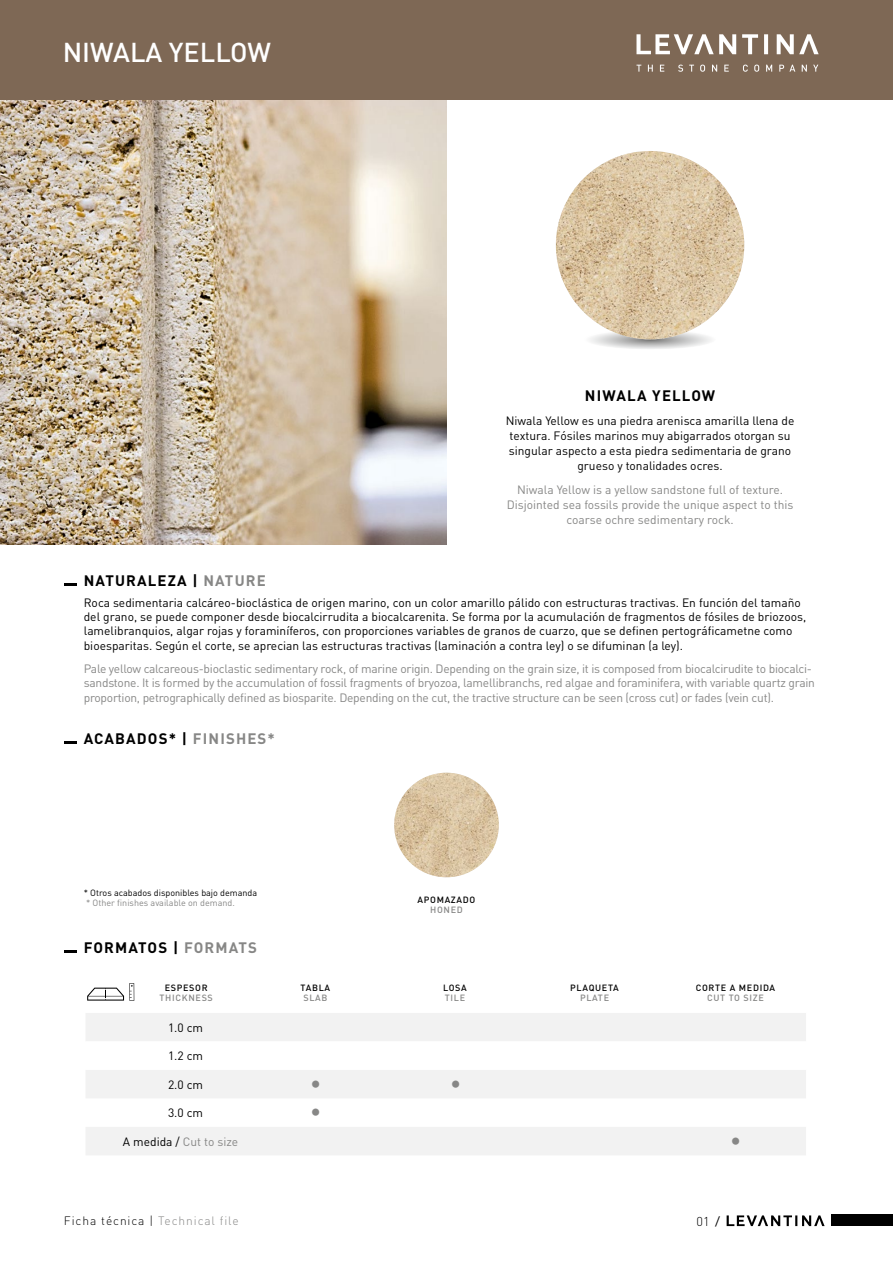
<style>
.page{position:relative;width:893px;height:1263px;background:#fff}
.page>*{position:absolute;margin:0;border:0;box-sizing:border-box;transform-origin:0 0}
.t1{font:500 27px "DIN";color:#fff}
.t2{font:27px "Minion Pro";color:#878786}
.t3{font:700 15px "DIN";letter-spacing:.075em;color:#000}
.t4{font:300 12.75px "DIN";color:#000}
.t5{font:12px/15.1px "DIN";color:#000;text-align:center}
.t6{font:12px/14.4px "DIN";letter-spacing:-.02em;color:#878786}
.t7{font:12px/15.1px "DIN";color:#878786;text-align:center}
.t8{font:300 12px "DIN";letter-spacing:.075em;color:#000}
.t9{font:500 9px "DIN";letter-spacing:.075em;color:#000}
.t10{font:500 9px "DIN";letter-spacing:.075em;color:#878786}
.t11{font:9px "DIN";color:#000}
.t12{font:9px "DIN";color:#878786}
.s1{color:#878786}
.s2{color:#000}
.s3{font-family:"Myriad Pro";font-weight:400;font-size:14.25px}
</style>
<div class="page">
<img style="left:0;top:100px;width:446px;height:444px">
<div style="left:0;top:0;width:893px;height:100px;background:#7e6855"></div>
<svg style="left:590px;top:329px;width:121px;height:20px"></svg>
<img style="left:556px;top:151px;width:188px;height:188px;border-radius:94px">
<svg style="left:64px;top:584px;width:13px;height:2px"></svg>
<svg style="left:64px;top:951px;width:13px;height:2px"></svg>
<img style="left:394px;top:773px;width:105px;height:104px;border-radius:52px">
<svg style="left:87px;top:983px;width:47px;height:18px"></svg>
<svg style="left:86px;top:1013px;width:720px;height:142px;fill:#f2f2f2"></svg>
<svg style="left:86px;top:1041px;width:720px;height:29px"></svg>
<svg style="left:166px;top:1017px;width:39px;height:18px"></svg>
<svg style="left:164px;top:1077px;width:41px;height:15px"></svg>
<div style="left:119px;top:1129px;width:123px;height:21px;background:#f2f2f2"></div>
<div style="left:831px;top:1215px;width:62px;height:11px;background:#000"></div>
<svg style="left:727px;top:1215px;width:98px;height:11px"></svg>
<svg style="left:64px;top:741px;width:13px;height:2px"></svg>
<img style="left:636px;top:34px;width:183px;height:38px">
<h1 class="t1" style="left:63px;top:34px;width:210px">NIWALA YELLOW</h1>
<p class="t3" style="left:585px;top:385px;width:132px">NIWALA YELLOW</p>
<p class="t5" style="left:506px;top:413px;width:290px">Niwala Yellow es una piedra arenisca amarilla llena de textura. Fósiles marinos muy abigarrados otorgan su singular aspecto a esta piedra sedimentaria de grano grueso y tonalidades ocres.</p>
<p class="t7" style="left:507px;top:482px;width:288px">Niwala Yellow is a yellow sandstone full of texture.<br>Disjointed sea fossils provide the unique aspect to this coarse ochre sedimentary rock.</p>
<p class="t3" style="left:84px;top:570px;width:184px">NATURALEZA | <span class="s1">NATURE</span></p>
<p class="t5" style="left:84px;top:595px;width:724px;line-height:14.4px;text-align:left">Roca sedimentaria calcáreo-bioclástica de origen marino, con un color amarillo pálido con estructuras tractivas. En función del tamaño del grano, se puede componer desde biocalcirrudita a biocalcarenita. Se forma por la acumulación de fragmentos de fósiles de briozoos, lamelibranquios, algar rojas y foraminíferos, con proporciones variables de granos de cuarzo, que se definen pertográficametne como bioesparitas. Según el corte, se aprecian las estructuras tractivas (laminación a contra ley) o se difuminan (a ley).</p>
<p class="t6" style="left:84px;top:661px;width:733px">Pale yellow calcareous-bioclastic sedimentary rock, of marine origin. Depending on the grain size, it is composed from biocalcirudite to biocalci&shy;sandstone. It is formed by the accumulation of fossil fragments of bryozoa, lamellibranchs, red algae and foraminifera, with variable quartz grain proportion, petrographically defined as biosparite. Depending on the cut, the tractive structure can be seen (cross cut) or fades (vein cut).</p>
<p class="t3" style="left:84px;top:728px;width:193px">ACABADOS* | <span class="s1">FINISHES*</span></p>
<p class="t11" style="left:84px;top:887px;width:175px">* Otros acabados disponibles bajo demanda</p>
<p class="t12" style="left:86px;top:898px;width:150px">* Other finishes available on demand.</p>
<p class="t3" style="left:84px;top:937px;width:175px">FORMATOS | <span class="s1">FORMATS</span></p>
<p class="t9" style="left:165px;top:981px;width:44px">ESPESOR</p>
<p class="t10" style="left:160px;top:992px;width:55px">THICKNESS</p>
<p class="t9" style="left:301px;top:981px;width:31px">TABLA</p>
<p class="t10" style="left:303px;top:992px;width:26px">SLAB</p>
<p class="t9" style="left:418px;top:893px;width:59px">APOMAZADO</p>
<p class="t10" style="left:430px;top:904px;width:34px">HONED</p>
<p class="t9" style="left:443px;top:981px;width:25px">LOSA</p>
<p class="t10" style="left:445px;top:992px;width:22px">TILE</p>
<p class="t9" style="left:570px;top:981px;width:50px">PLAQUETA</p>
<p class="t10" style="left:580px;top:992px;width:31px">PLATE</p>
<p class="t9" style="left:696px;top:981px;width:81px">CORTE A MEDIDA</p>
<p class="t10" style="left:707px;top:992px;width:58px">CUT TO SIZE</p>
<p class="t5" style="left:168px;top:1020px;width:37px">1.0 cm</p>
<p class="t5" style="left:168px;top:1048px;width:37px">1.2 cm</p>
<p class="t5" style="left:168px;top:1077px;width:37px">2.0 cm</p>
<h1 class="t2" style="left:310px;top:1063px;width:12px">•</h1>
<h1 class="t2" style="left:450px;top:1063px;width:12px">•</h1>
<p class="t5" style="left:168px;top:1105px;width:37px">3.0 cm</p>
<h1 class="t2" style="left:310px;top:1091px;width:12px">•</h1>
<p class="t7" style="left:123px;top:1134px;width:117px"><span class="s2">A medida /</span> Cut to size</p>
<h1 class="t2" style="left:730px;top:1120px;width:12px">•</h1>
<p class="t8" style="left:64px;top:1213px;width:176px">Ficha técnica | <span class="s1">Technical file</span></p>
<p class="t4" style="left:696px;top:1213px;width:25px">01 <span class="s3">/</span></p>
</div>
